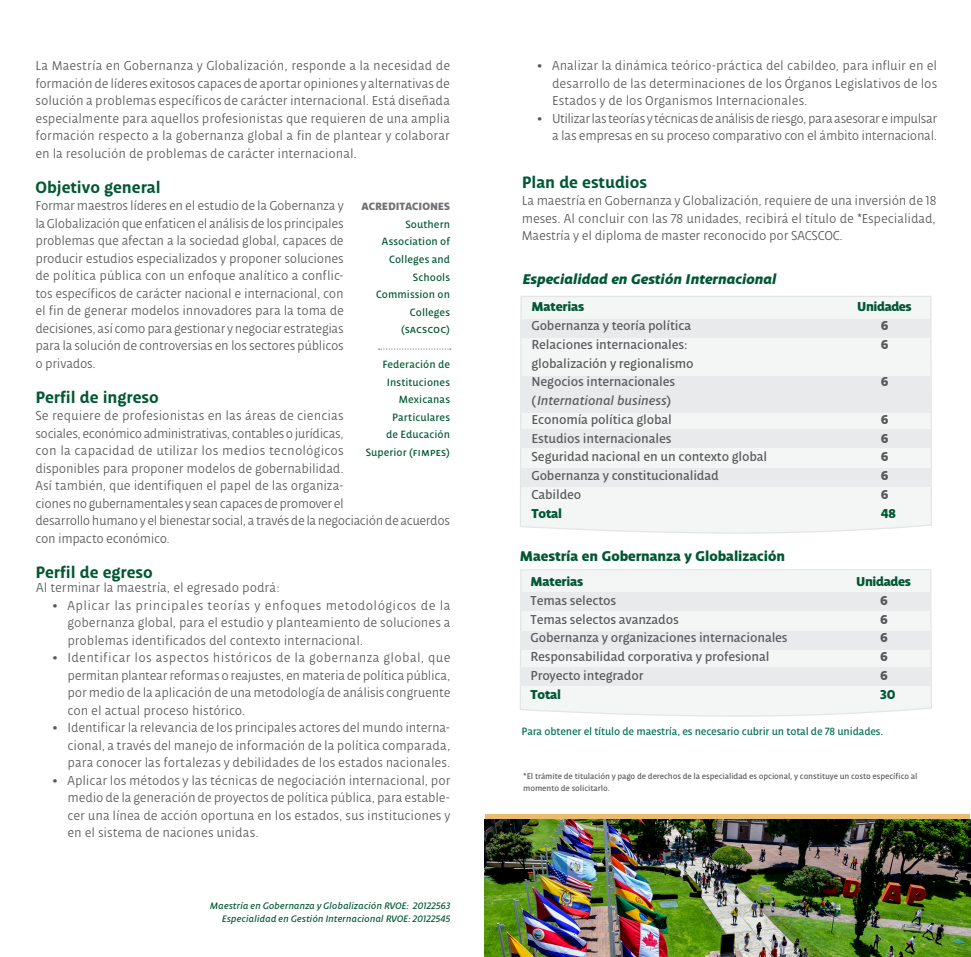
<style>
.page{position:relative;width:971px;height:957px;background:#fff}
.page>*{position:absolute;margin:0;border:0;box-sizing:border-box;transform-origin:0 0}
.t1{font:700 17.5px "Udlap Text";color:#005835}
.t2{font:italic 900 15px "Udlap Text";color:#005835}
.t3{font:900 15px "Udlap Text";color:#005835}
.cuerpo_de_texto{font:300 13.75px/17.5px "Udlap Text";letter-spacing:-.01em;color:#57585a;text-align:justify}
.tabla{font:13.75px "Udlap Text";letter-spacing:-.01em;color:#57585a}
.TABLA_ESPECIALIDAD{font:900 13.75px "Udlap Text";letter-spacing:-.01em;color:#005835}
.tabla-2{font:italic 13.75px "Udlap Text";letter-spacing:-.01em;color:#57585a}
.tabla-3{font:900 13.75px "Udlap Text";color:#57585a}
.CUERPO_BCO{font:11.25px/17.5px "Udlap Text";letter-spacing:.005em;color:#005835;text-align:right}
.balazo_75_unidades{font:11.25px "Udlap Text";letter-spacing:-.01em;color:#006f51}
.CUERPO_BCO-2{font:900 11.25px "Udlap Text";letter-spacing:-.005em;color:#717074}
.CUERPO_BCO-3{font:11.25px "Udlap Text Sc";letter-spacing:.015em;color:#005835}
.CUERPO_BCO-4{font:italic 10px "Udlap Text";color:#005835}
.balazo_75_unidades-2{font:8.75px/11.2px "Udlap Text";letter-spacing:-.01em;color:#57585a}
.s1{font-family:"Udlap Text Sc"}
.s2{font-weight:900}
.s3{font-style:normal}
</style>
<div class="page">
<svg style="left:519px;top:296px;width:414px;height:523px"></svg>
<div style="left:520px;top:319px;width:411px;height:19px;background:#e9eaeb"></div>
<div style="left:520px;top:376px;width:411px;height:36px;background:#e9eaeb"></div>
<div style="left:520px;top:429px;width:411px;height:19px;background:#e9eaeb"></div>
<div style="left:521px;top:468px;width:410px;height:19px;background:#e9eaeb"></div>
<svg style="left:379px;top:348px;width:72px;height:2px"></svg>
<img style="left:485px;top:819px;width:485px;height:138px">
<hr style="left:485px;top:814px;width:485px;height:4px;background:#e9bb6e">
<p class="cuerpo_de_texto" style="left:35px;top:57px;width:416px">La Maestría en Gobernanza y Globalización, responde a la necesidad de formación de líderes exitosos capaces de aportar opiniones y alternativas de solución a problemas específicos de carácter internacional. Está diseñada especialmente para aquellos profesionistas que requieren de una amplia formación respecto a la gobernanza global a fin de plantear y colaborar en la resolución de problemas de carácter internacional.</p>
<p class="t1" style="left:35px;top:176px;width:127px">Objetivo general</p>
<p class="cuerpo_de_texto" style="left:35px;top:197px;width:310px">Formar maestros líderes en el estudio de la Gobernanza y la Globalización que enfaticen el análisis de los principales problemas que afectan a la sociedad global, capaces de producir estudios especializados y proponer soluciones de política pública con un enfoque analítico a conflic&shy;tos específicos de carácter nacional e internacional, con el fin de generar modelos innovadores para la toma de decisiones, así como para gestionar y negociar estrategias para la solución de controversias en los sectores públicos o privados.</p>
<p class="t1" style="left:35px;top:386px;width:125px">Perfil de ingreso</p>
<p class="cuerpo_de_texto" style="left:35px;top:407px;width:416px;text-align:left">Se requiere de profesionistas en las áreas de ciencias<br>sociales, económico administrativas, contables o jurídicas,<br>con la capacidad de utilizar los medios tecnológicos<br>disponibles para proponer modelos de gobernabilidad.<br>Así también, que identifiquen el papel de las organiza-<br>ciones no gubernamentales y sean capaces de promover el<br>desarrollo humano y el bienestar social, a través de la negociación de acuerdos con impacto económico.</p>
<p class="t1" style="left:35px;top:561px;width:119px">Perfil de egreso</p>
<p class="CUERPO_BCO-2" style="left:362px;top:200px;width:90px">ACREDITACIONES</p>
<p class="CUERPO_BCO" style="left:405px;top:216px;width:46px">Southern</p>
<p class="CUERPO_BCO" style="left:382px;top:233px;width:70px">Association of<br>Colleges and</p>
<p class="CUERPO_BCO" style="left:376px;top:268px;width:75px">Schools<br>Commission on<br>Colleges</p>
<p class="CUERPO_BCO-3" style="left:401px;top:323px;width:51px">(sacscoc)</p>
<p class="CUERPO_BCO" style="left:382px;top:356px;width:69px">Federación de<br>Instituciones<br>Mexicanas</p>
<p class="CUERPO_BCO" style="left:366px;top:408px;width:86px">Particulares<br>de Educación<br>Superior <span class="s1">(fimpes)</span></p>
<p class="cuerpo_de_texto" style="left:36px;top:579px;width:245px">Al terminar la maestría, el egresado podrá:</p>
<p class="cuerpo_de_texto" style="left:67px;top:596px;width:384px;text-indent:-15px"><span class="s2">•</span> Aplicar las principales teorías y enfoques metodológicos de la gobernanza global, para el estudio y planteamiento de soluciones a problemas identificados del contexto internacional.</p>
<p class="cuerpo_de_texto" style="left:67px;top:649px;width:384px;text-indent:-15px"><span class="s2">•</span> Identificar los aspectos históricos de la gobernanza global, que permitan plantear reformas o reajustes, en materia de política pública, por medio de la aplicación de una metodología de análisis congruente con el actual proceso histórico.</p>
<p class="cuerpo_de_texto" style="left:67px;top:719px;width:384px;text-indent:-15px"><span class="s2">•</span> Identificar la relevancia de los principales actores del mundo interna&shy;cional, a través del manejo de información de la política comparada, para conocer las fortalezas y debilidades de los estados nacionales.</p>
<p class="cuerpo_de_texto" style="left:67px;top:771px;width:384px;text-indent:-15px"><span class="s2">•</span> Aplicar los métodos y las técnicas de negociación internacional, por medio de la generación de proyectos de política pública, para estable&shy;cer una línea de acción oportuna en los estados, sus instituciones y en el sistema de naciones unidas.</p>
<p class="CUERPO_BCO-4" style="left:210px;top:900px;width:242px">Maestría en Gobernanza y Globalización RVOE: 20122563</p>
<p class="CUERPO_BCO-4" style="left:221px;top:913px;width:230px">Especialidad en Gestión Internacional RVOE: 20122545</p>
<p class="cuerpo_de_texto" style="left:552px;top:57px;width:386px;text-indent:-15px"><span class="s2">•</span> Analizar la dinámica teórico-práctica del cabildeo, para influir en el desarrollo de las determinaciones de los Órganos Legislativos de los Estados y de los Organismos Internacionales.</p>
<p class="cuerpo_de_texto" style="left:537px;top:110px;width:402px;text-align:right"><span class="s2">•</span> Utilizar las teorías y técnicas de análisis de riesgo, para asesorar e impulsar a las empresas en su proceso comparativo con el ámbito internacional.</p>
<p class="t1" style="left:522px;top:171px;width:127px">Plan de estudios</p>
<p class="cuerpo_de_texto" style="left:522px;top:192px;width:416px">La maestría en Gobernanza y Globalización, requiere de una inversión de 18 meses. Al concluir con las 78 unidades, recibirá el título de *Especialidad, Maestría y el diploma de master reconocido por SACSCOC.</p>
<p class="t2" style="left:522px;top:269px;width:256px">Especialidad en Gestión Internacional</p>
<p class="TABLA_ESPECIALIDAD" style="left:531px;top:298px;width:54px">Materias</p>
<p class="TABLA_ESPECIALIDAD" style="left:857px;top:298px;width:56px">Unidades</p>
<p class="tabla" style="left:531px;top:318px;width:161px">Gobernanza y teoría política</p>
<p class="tabla-3" style="left:881px;top:317px;width:9px">6</p>
<p class="tabla" style="left:531px;top:336px;width:157px">Relaciones internacionales:</p>
<p class="tabla-3" style="left:881px;top:336px;width:9px">6</p>
<p class="tabla" style="left:531px;top:355px;width:164px">globalización y regionalismo</p>
<p class="tabla" style="left:531px;top:374px;width:145px">Negocios internacionales</p>
<p class="tabla-3" style="left:881px;top:373px;width:9px">6</p>
<p class="tabla-2" style="left:531px;top:393px;width:141px"><span class="s3">(</span>International business<span class="s3">)</span></p>
<p class="tabla" style="left:531px;top:411px;width:142px">Economía política global</p>
<p class="tabla-3" style="left:881px;top:411px;width:9px">6</p>
<p class="tabla" style="left:531px;top:430px;width:141px">Estudios internacionales</p>
<p class="tabla-3" style="left:881px;top:429px;width:9px">6</p>
<p class="tabla" style="left:531px;top:449px;width:237px">Seguridad nacional en un contexto global</p>
<p class="tabla-3" style="left:881px;top:448px;width:9px">6</p>
<p class="tabla" style="left:531px;top:468px;width:189px">Gobernanza y constitucionalidad</p>
<p class="tabla-3" style="left:881px;top:467px;width:9px">6</p>
<p class="tabla" style="left:531px;top:486px;width:51px">Cabildeo</p>
<p class="tabla-3" style="left:881px;top:486px;width:9px">6</p>
<p class="TABLA_ESPECIALIDAD" style="left:531px;top:504px;width:32px">Total</p>
<p class="TABLA_ESPECIALIDAD" style="left:881px;top:504px;width:17px">48</p>
<p class="t3" style="left:520px;top:547px;width:267px">Maestría en Gobernanza y Globalización</p>
<p class="TABLA_ESPECIALIDAD" style="left:531px;top:573px;width:54px">Materias</p>
<p class="TABLA_ESPECIALIDAD" style="left:856px;top:573px;width:56px">Unidades</p>
<p class="tabla" style="left:531px;top:592px;width:87px">Temas selectos</p>
<p class="tabla-3" style="left:880px;top:592px;width:9px">6</p>
<p class="tabla" style="left:531px;top:611px;width:150px">Temas selectos avanzados</p>
<p class="tabla-3" style="left:880px;top:610px;width:9px">6</p>
<p class="tabla" style="left:531px;top:630px;width:259px">Gobernanza y organizaciones internacionales</p>
<p class="tabla-3" style="left:880px;top:629px;width:9px">6</p>
<p class="tabla" style="left:531px;top:649px;width:240px">Responsabilidad corporativa y profesional</p>
<p class="tabla-3" style="left:880px;top:648px;width:9px">6</p>
<p class="tabla" style="left:531px;top:667px;width:114px">Proyecto integrador</p>
<p class="tabla-3" style="left:880px;top:667px;width:9px">6</p>
<p class="TABLA_ESPECIALIDAD" style="left:531px;top:685px;width:32px">Total</p>
<p class="TABLA_ESPECIALIDAD" style="left:880px;top:685px;width:17px">30</p>
<p class="balazo_75_unidades" style="left:522px;top:724px;width:363px">Para obtener el título de maestría, es necesario cubrir un total de 78 unidades.</p>
<p class="balazo_75_unidades-2" style="left:523px;top:771px;width:396px">*El trámite de titulación y pago de derechos de la especialidad es opcional, y constituye un costo específico al momento de solicitarlo.</p>
</div>
